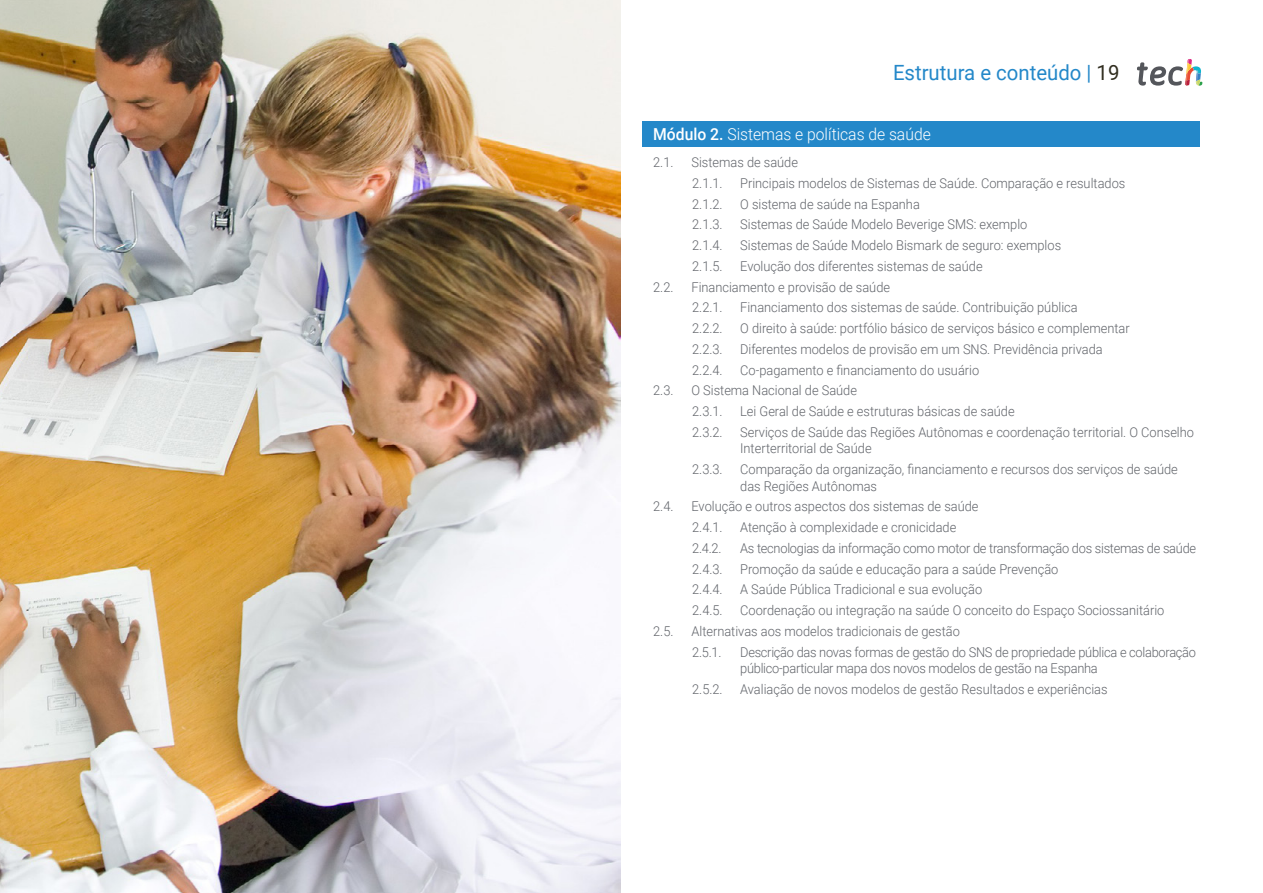
<style>
.page{position:relative;width:1263px;height:893px;background:#fff}
.page>*{position:absolute;margin:0;border:0;box-sizing:border-box;transform-origin:0 0}
.t1{font:21px "Roboto";color:#2488c9}
.t2{font:300 16.5px "Roboto";color:#fff;scale:.95 1}
.t3{font:300 13.5px/20.7px "Roboto";color:#61646a;scale:.95 1}
.t4{font:300 13.5px/16.5px "Roboto";letter-spacing:-.02em;color:#61646a;scale:.95 1}
.s1{color:#312e20}
.s2{font-weight:500}
</style>
<div class="page">
<img style="left:0;top:0;width:621px;height:893px">
<div style="left:642px;top:121px;width:557px;height:25px;background:#2488c9"></div>
<svg style="left:1137px;top:59px;width:65px;height:27px"></svg>
<h1 class="t1" style="left:893px;top:57px;width:228px">Estrutura e conteúdo | <span class="s1">19</span></h1>
<p class="t2" style="left:653px;top:123px;width:294px"><span class="s2">Módulo 2.</span> Sistemas e políticas de saúde</p>
<p class="t3" style="left:653px;top:151px;width:23px">2.1.</p>
<p class="t3" style="left:691px;top:151px;width:114px">Sistemas de saúde<br>2.1.1.</p>
<p class="t3" style="left:740px;top:172px;width:407px">Principais modelos de Sistemas de Saúde. Comparação e resultados</p>
<p class="t3" style="left:692px;top:193px;width:34px">2.1.2.</p>
<p class="t3" style="left:740px;top:193px;width:191px">O sistema de saúde na Espanha</p>
<p class="t3" style="left:692px;top:214px;width:34px">2.1.3.</p>
<p class="t3" style="left:740px;top:214px;width:304px">Sistemas de Saúde Modelo Beverige SMS: exemplo</p>
<p class="t3" style="left:692px;top:234px;width:34px">2.1.4.</p>
<p class="t3" style="left:740px;top:234px;width:339px">Sistemas de Saúde Modelo Bismark de seguro: exemplos</p>
<p class="t3" style="left:692px;top:255px;width:34px">2.1.5.</p>
<p class="t3" style="left:740px;top:255px;width:257px">Evolução dos diferentes sistemas de saúde</p>
<p class="t3" style="left:653px;top:276px;width:23px">2.2.</p>
<p class="t3" style="left:691px;top:276px;width:211px">Financiamento e provisão de saúde<br>2.2.1.</p>
<p class="t3" style="left:740px;top:297px;width:357px">Financiamento dos sistemas de saúde. Contribuição pública</p>
<p class="t3" style="left:692px;top:317px;width:34px">2.2.2.</p>
<p class="t3" style="left:740px;top:317px;width:411px">O direito à saúde: portfólio básico de serviços básico e complementar</p>
<p class="t3" style="left:692px;top:338px;width:34px">2.2.3.</p>
<p class="t3" style="left:740px;top:338px;width:383px">Diferentes modelos de provisão em um SNS. Previdência privada</p>
<p class="t3" style="left:692px;top:359px;width:34px">2.2.4.</p>
<p class="t3" style="left:740px;top:359px;width:253px">Co-pagamento e financiamento do usuário</p>
<p class="t3" style="left:653px;top:380px;width:23px">2.3.</p>
<p class="t3" style="left:691px;top:380px;width:176px">O Sistema Nacional de Saúde<br>2.3.1.</p>
<p class="t3" style="left:740px;top:400px;width:290px">Lei Geral de Saúde e estruturas básicas de saúde</p>
<p class="t3" style="left:692px;top:421px;width:34px">2.3.2.</p>
<p class="t3" style="left:740px;top:423px;width:479px;line-height:16.5px">Serviços de Saúde das Regiões Autônomas e coordenação territorial. O Conselho<br>Interterritorial de Saúde</p>
<p class="t3" style="left:692px;top:458px;width:34px">2.3.3.</p>
<p class="t3" style="left:740px;top:461px;width:462px;line-height:16.5px">Comparação da organização, financiamento e recursos dos serviços de saúde das Regiões Autônomas</p>
<p class="t3" style="left:653px;top:496px;width:23px">2.4.</p>
<p class="t3" style="left:691px;top:496px;width:304px">Evolução e outros aspectos dos sistemas de saúde<br>2.4.1.</p>
<p class="t3" style="left:740px;top:516px;width:229px">Atenção à complexidade e cronicidade</p>
<p class="t3" style="left:692px;top:537px;width:32px">2.4.2.</p>
<p class="t4" style="left:740px;top:539px;width:481px">As tecnologias da informação como motor de transformação dos sistemas de saúde</p>
<p class="t3" style="left:692px;top:558px;width:34px">2.4.3.</p>
<p class="t3" style="left:740px;top:558px;width:336px">Promoção da saúde e educação para a saúde Prevenção</p>
<p class="t3" style="left:692px;top:579px;width:34px">2.4.4.</p>
<p class="t3" style="left:740px;top:579px;width:256px">A Saúde Pública Tradicional e sua evolução</p>
<p class="t3" style="left:692px;top:599px;width:34px">2.4.5.</p>
<p class="t3" style="left:740px;top:599px;width:448px">Coordenação ou integração na saúde O conceito do Espaço Sociossanitário</p>
<p class="t3" style="left:653px;top:620px;width:23px">2.5.</p>
<p class="t3" style="left:691px;top:620px;width:284px">Alternativas aos modelos tradicionais de gestão<br>2.5.1.</p>
<p class="t4" style="left:740px;top:643px;width:481px">Descrição das novas formas de gestão do SNS de propriedade pública e colaboração público-particular mapa dos novos modelos de gestão na Espanha</p>
<p class="t3" style="left:692px;top:678px;width:34px">2.5.2.</p>
<p class="t3" style="left:740px;top:678px;width:388px">Avaliação de novos modelos de gestão Resultados e experiências</p>
</div>
